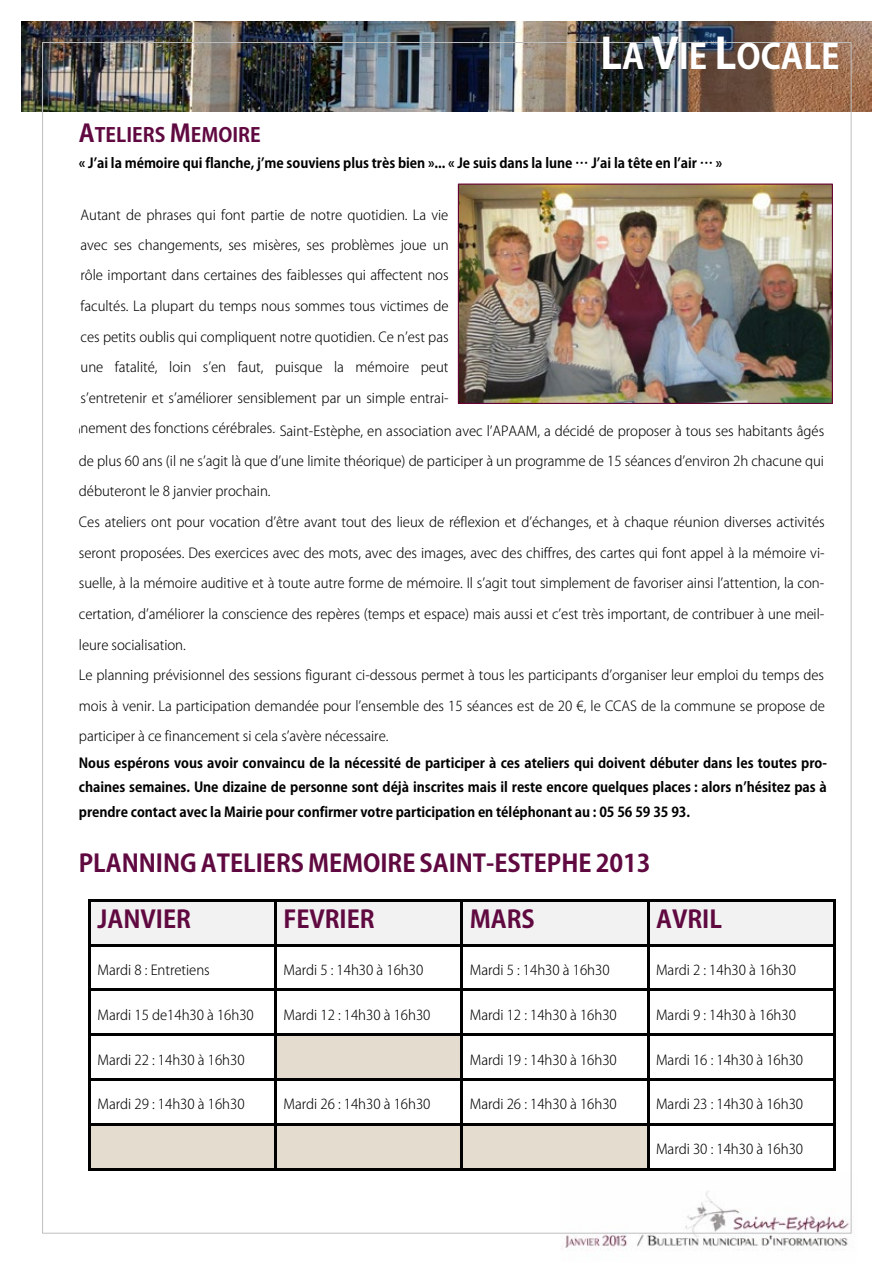
<style>
.page{position:relative;width:894px;height:1263px;background:#fff}
.page>*{position:absolute;margin:0;border:0;box-sizing:border-box;transform-origin:0 0}
.t1{font:700 33.9px "Koz Go Pr 6 N";color:#fff}
.t2{font:700 24.15px "Koz Go Pr 6 N";letter-spacing:-.005em;color:#600941}
.t3{font:700 19.5px "Koz Go Pr 6 N";color:#600941}
.t4{font:300 13.65px "Koz Go Pr 6 N";letter-spacing:-.005em;color:#000}
.t5{font:700 13.65px/24.2px "Koz Go Pr 6 N";letter-spacing:-.005em;color:#000;text-align:justify}
.s1{font-size:42.15px}
.s2{font-size:24.15px}
</style>
<div class="page">
<img style="left:560px;top:1174px;width:292px;height:77px">
<div style="left:90px;top:901px;width:184px;height:43px;background:#f2f2f2"></div>
<div style="left:276px;top:901px;width:184px;height:43px;background:#f2f2f2"></div>
<div style="left:463px;top:901px;width:183px;height:43px;background:#f2f2f2"></div>
<div style="left:649px;top:901px;width:183px;height:43px;background:#f2f2f2"></div>
<hr style="left:91px;top:899px;width:183px;height:2px;background:#000">
<hr style="left:276px;top:899px;width:184px;height:2px;background:#000">
<hr style="left:463px;top:899px;width:184px;height:2px;background:#000">
<hr style="left:649px;top:899px;width:184px;height:2px;background:#000">
<hr style="left:89px;top:901px;width:2px;height:43px;background:#000">
<hr style="left:274px;top:901px;width:2px;height:43px;background:#000">
<hr style="left:460px;top:901px;width:3px;height:43px;background:#000">
<hr style="left:647px;top:901px;width:2px;height:43px;background:#000">
<hr style="left:833px;top:901px;width:2px;height:43px;background:#000">
<hr style="left:91px;top:944px;width:183px;height:2px;background:#000">
<hr style="left:276px;top:944px;width:184px;height:2px;background:#000">
<hr style="left:463px;top:944px;width:184px;height:2px;background:#000">
<hr style="left:649px;top:944px;width:184px;height:2px;background:#000">
<hr style="left:89px;top:946px;width:2px;height:43px;background:#000">
<hr style="left:274px;top:946px;width:2px;height:43px;background:#000">
<hr style="left:460px;top:946px;width:3px;height:43px;background:#000">
<hr style="left:647px;top:946px;width:2px;height:43px;background:#000">
<hr style="left:833px;top:946px;width:2px;height:43px;background:#000">
<hr style="left:91px;top:989px;width:183px;height:2px;background:#000">
<hr style="left:276px;top:989px;width:184px;height:2px;background:#000">
<hr style="left:463px;top:989px;width:184px;height:2px;background:#000">
<hr style="left:649px;top:989px;width:184px;height:2px;background:#000">
<hr style="left:89px;top:991px;width:2px;height:43px;background:#000">
<hr style="left:274px;top:991px;width:2px;height:43px;background:#000">
<hr style="left:460px;top:991px;width:3px;height:43px;background:#000">
<hr style="left:647px;top:991px;width:2px;height:43px;background:#000">
<hr style="left:833px;top:991px;width:2px;height:43px;background:#000">
<div style="left:276px;top:1036px;width:184px;height:43px;background:#e3dccf"></div>
<hr style="left:91px;top:1034px;width:183px;height:2px;background:#000">
<hr style="left:276px;top:1034px;width:184px;height:2px;background:#000">
<hr style="left:463px;top:1034px;width:184px;height:2px;background:#000">
<hr style="left:649px;top:1034px;width:184px;height:2px;background:#000">
<hr style="left:89px;top:1036px;width:2px;height:43px;background:#000">
<hr style="left:274px;top:1036px;width:2px;height:43px;background:#000">
<hr style="left:460px;top:1036px;width:3px;height:43px;background:#000">
<hr style="left:647px;top:1036px;width:2px;height:43px;background:#000">
<hr style="left:833px;top:1036px;width:2px;height:43px;background:#000">
<hr style="left:91px;top:1079px;width:183px;height:2px;background:#000">
<hr style="left:276px;top:1079px;width:184px;height:2px;background:#000">
<hr style="left:463px;top:1079px;width:184px;height:2px;background:#000">
<hr style="left:649px;top:1079px;width:184px;height:2px;background:#000">
<hr style="left:89px;top:1081px;width:2px;height:42px;background:#000">
<hr style="left:274px;top:1081px;width:2px;height:42px;background:#000">
<hr style="left:460px;top:1081px;width:3px;height:42px;background:#000">
<hr style="left:647px;top:1081px;width:2px;height:42px;background:#000">
<hr style="left:833px;top:1081px;width:2px;height:42px;background:#000">
<div style="left:90px;top:1125px;width:184px;height:43px;background:#e3dccf"></div>
<div style="left:276px;top:1125px;width:184px;height:43px;background:#e3dccf"></div>
<div style="left:463px;top:1125px;width:183px;height:43px;background:#e3dccf"></div>
<hr style="left:91px;top:1123px;width:183px;height:2px;background:#000">
<hr style="left:276px;top:1123px;width:184px;height:2px;background:#000">
<hr style="left:463px;top:1123px;width:184px;height:2px;background:#000">
<hr style="left:649px;top:1123px;width:184px;height:2px;background:#000">
<hr style="left:89px;top:1125px;width:2px;height:43px;background:#000">
<hr style="left:91px;top:1168px;width:183px;height:2px;background:#000">
<hr style="left:274px;top:1125px;width:2px;height:43px;background:#000">
<hr style="left:276px;top:1168px;width:184px;height:2px;background:#000">
<hr style="left:460px;top:1125px;width:3px;height:43px;background:#000">
<hr style="left:463px;top:1168px;width:184px;height:2px;background:#000">
<hr style="left:647px;top:1125px;width:2px;height:43px;background:#000">
<hr style="left:649px;top:1168px;width:184px;height:2px;background:#000">
<hr style="left:833px;top:1125px;width:2px;height:43px;background:#000">
<img style="left:21px;top:21px;width:850px;height:90px">
<img style="left:459px;top:186px;width:371px;height:216px">
<div style="left:457px;top:184px;width:375px;height:220px;border:1px solid #603"></div>
<h1 class="t1" style="left:600px;top:37px;width:240px"><span class="s1">L</span>A <span class="s1">V</span>IE <span class="s1">L</span>OCALE</h1>
<h3 class="t3" style="left:79px;top:124px;width:183px"><span class="s2">A</span>TELIERS <span class="s2">M</span>EMOIRE</h3>
<p class="t5" style="left:79px;top:151px;width:644px">« Jʼai la mémoire qui flanche, jʼme souviens plus très bien »... « Je suis dans la lune … Jʼai la tête en lʼair … »</p>
<p class="t4" style="left:80px;top:207px;width:369px">Autant de phrases qui font partie de notre quotidien. La vie</p>
<p class="t4" style="left:80px;top:237px;width:369px">avec ses changements, ses misères, ses problèmes joue un</p>
<p class="t4" style="left:80px;top:268px;width:369px">rôle important dans certaines des faiblesses qui affectent nos</p>
<p class="t4" style="left:80px;top:298px;width:369px">facultés. La plupart du temps nous sommes tous victimes de</p>
<p class="t4" style="left:80px;top:329px;width:369px">ces petits oublis qui compliquent notre quotidien. Ce nʼest pas</p>
<p class="t4" style="left:80px;top:360px;width:369px">une fatalité, loin sʼen faut, puisque la mémoire peut</p>
<p class="t4" style="left:80px;top:390px;width:369px">sʼentretenir et sʼaméliorer sensiblement par un simple entrai-</p>
<p class="t4" style="left:80px;top:421px;width:196px">nement des fonctions cérébrales.</p>
<p class="t4" style="left:79px;top:423px;width:746px">Cʼest pourquoi la Municipalité de Saint-Estèphe, en association avec lʼAPAAM, a décidé de proposer à tous ses habitants âgés</p>
<p class="t4" style="left:79px;top:453px;width:746px">de plus 60 ans (il ne sʼagit là que dʼune limite théorique) de participer à un programme de 15 séances dʼenviron 2h chacune qui</p>
<p class="t4" style="left:79px;top:484px;width:193px">débuteront le 8 janvier prochain.</p>
<p class="t4" style="left:79px;top:514px;width:747px">Ces ateliers ont pour vocation dʼêtre avant tout des lieux de réflexion et dʼéchanges, et à chaque réunion diverses activités</p>
<p class="t4" style="left:79px;top:545px;width:747px">seront proposées. Des exercices avec des mots, avec des images, avec des chiffres, des cartes qui font appel à la mémoire vi-</p>
<p class="t4" style="left:79px;top:576px;width:746px">suelle, à la mémoire auditive et à toute autre forme de mémoire. Il sʼagit tout simplement de favoriser ainsi lʼattention, la con-</p>
<p class="t4" style="left:79px;top:606px;width:746px">certation, dʼaméliorer la conscience des repères (temps et espace) mais aussi et cʼest très important, de contribuer à une meil-</p>
<p class="t4" style="left:79px;top:637px;width:108px">leure socialisation.</p>
<p class="t4" style="left:79px;top:667px;width:746px">Le planning prévisionnel des sessions figurant ci-dessous permet à tous les participants dʼorganiser leur emploi du temps des</p>
<p class="t4" style="left:79px;top:698px;width:747px">mois à venir. La participation demandée pour lʼensemble des 15 séances est de 20 €, le CCAS de la commune se propose de</p>
<p class="t4" style="left:79px;top:729px;width:311px">participer à ce financement si cela sʼavère nécessaire.</p>
<p class="t5" style="left:79px;top:751px;width:749px">Nous espérons vous avoir convaincu de la nécessité de participer à ces ateliers qui doivent débuter dans les toutes pro&shy;chaines semaines. Une dizaine de personne sont déjà inscrites mais il reste encore quelques places : alors nʼhésitez pas à prendre contact avec la Mairie pour confirmer votre participation en téléphonant au : 05 56 59 35 93.</p>
<h2 class="t2" style="left:79px;top:849px;width:573px">PLANNING ATELIERS MEMOIRE SAINT-ESTEPHE 2013</h2>
<h2 class="t2" style="left:98px;top:906px;width:95px">JANVIER</h2>
<h2 class="t2" style="left:283px;top:906px;width:92px">FEVRIER</h2>
<h2 class="t2" style="left:469px;top:906px;width:66px">MARS</h2>
<h2 class="t2" style="left:656px;top:906px;width:67px">AVRIL</h2>
<p class="t4" style="left:98px;top:962px;width:114px">Mardi 8 : Entretiens</p>
<p class="t4" style="left:283px;top:962px;width:141px">Mardi 5 : 14h30 à 16h30</p>
<p class="t4" style="left:469px;top:962px;width:141px">Mardi 5 : 14h30 à 16h30</p>
<p class="t4" style="left:656px;top:962px;width:141px">Mardi 2 : 14h30 à 16h30</p>
<p class="t4" style="left:98px;top:1007px;width:158px">Mardi 15 de14h30 à 16h30</p>
<p class="t4" style="left:283px;top:1007px;width:148px">Mardi 12 : 14h30 à 16h30</p>
<p class="t4" style="left:469px;top:1007px;width:148px">Mardi 12 : 14h30 à 16h30</p>
<p class="t4" style="left:656px;top:1007px;width:141px">Mardi 9 : 14h30 à 16h30</p>
<p class="t4" style="left:98px;top:1052px;width:148px">Mardi 22 : 14h30 à 16h30</p>
<p class="t4" style="left:469px;top:1052px;width:148px">Mardi 19 : 14h30 à 16h30</p>
<p class="t4" style="left:656px;top:1052px;width:148px">Mardi 16 : 14h30 à 16h30</p>
<p class="t4" style="left:98px;top:1096px;width:148px">Mardi 29 : 14h30 à 16h30</p>
<p class="t4" style="left:283px;top:1096px;width:148px">Mardi 26 : 14h30 à 16h30</p>
<p class="t4" style="left:469px;top:1096px;width:148px">Mardi 26 : 14h30 à 16h30</p>
<p class="t4" style="left:656px;top:1096px;width:148px">Mardi 23 : 14h30 à 16h30</p>
<p class="t4" style="left:656px;top:1141px;width:148px">Mardi 30 : 14h30 à 16h30</p>
</div>
